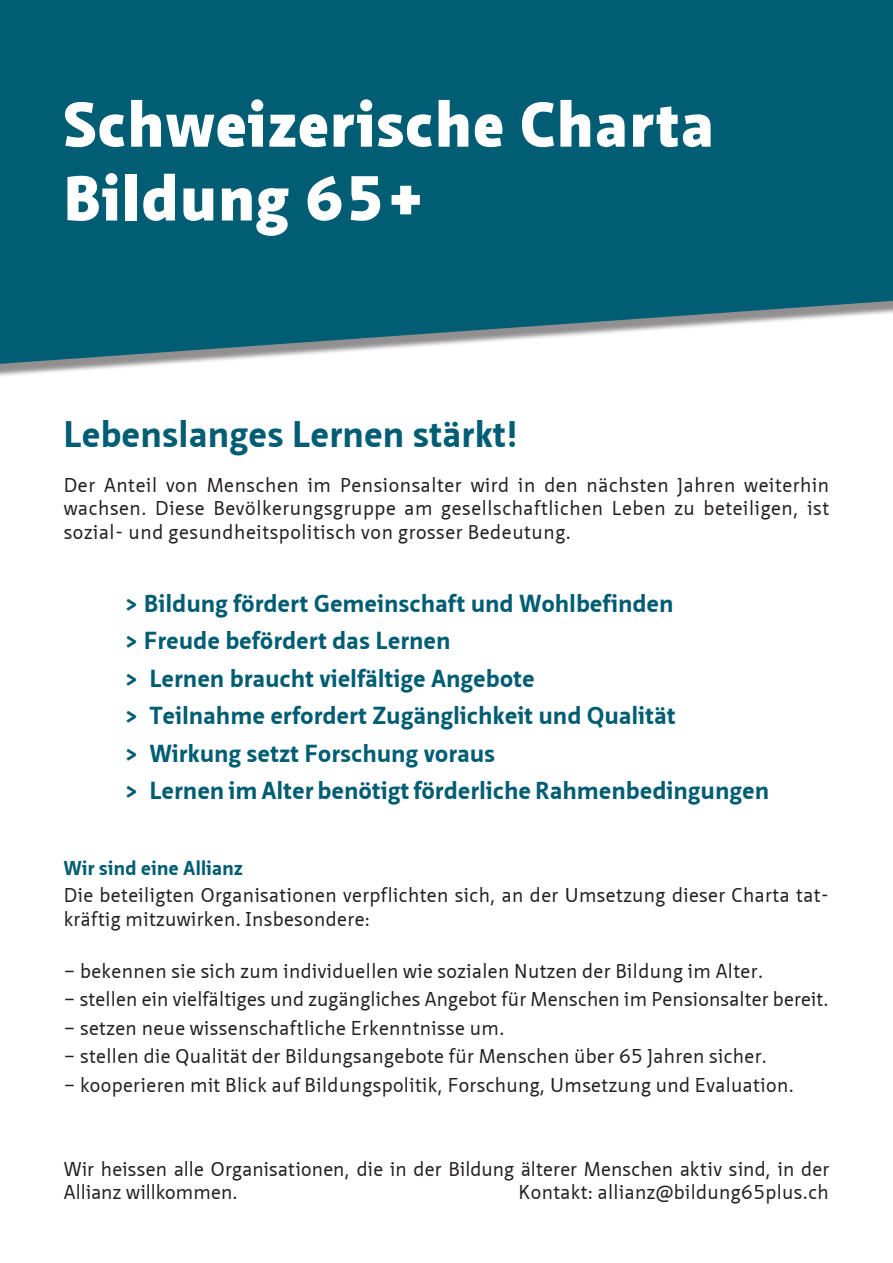
<style>
.page{position:relative;width:893px;height:1263px;background:#fff}
.page>*{position:absolute;margin:0;border:0;box-sizing:border-box;transform-origin:0 0}
.t1{font:900 61.5px/73.8px "Neue Sans Pro";letter-spacing:.03em;color:#fff}
.t2{font:700 36px "Neue Sans Pro";letter-spacing:.02em;color:#005d73}
.t3{font:700 24px/37.5px "Neue Sans Pro";letter-spacing:.02em;color:#005d73}
.t4{font:19.5px/23.4px "Neue Sans Pro";letter-spacing:.02em;color:#231f20}
.t5{font:700 19.5px "Neue Sans Pro";letter-spacing:.02em;color:#005d73}
</style>
<div class="page">
<div style="left:0;top:0;width:893px;height:380px;background:#231f20;opacity:.5"></div>
<svg style="left:0;top:0;width:893px;height:364px;background:#13687c"></svg>
<h1 class="t1" style="left:64px;top:94px;width:651px">Schweizerische Charta<br>Bildung 65+</h1>
<h2 class="t2" style="left:64px;top:420px;width:456px">Lebenslanges Lernen stärkt!</h2>
<p class="t4" style="left:64px;top:475px;width:767px;text-align:justify">Der Anteil von Menschen im Pensionsalter wird in den nächsten Jahren weiterhin wachsen. Diese Bevölkerungsgruppe am gesellschaftlichen Leben zu beteiligen, ist sozial- und gesundheitspolitisch von grosser Bedeutung.</p>
<p class="t3" style="left:124px;top:587px;width:646px">&gt; Bildung fördert Gemeinschaft und Wohlbefinden<br>&gt; Freude befördert das Lernen<br>&gt; Lernen braucht vielfältige Angebote<br>&gt; Teilnahme erfordert Zugänglichkeit und Qualität<br>&gt; Wirkung setzt Forschung voraus<br>&gt; Lernen im Alter benötigt förderliche Rahmenbedingungen</p>
<p class="t5" style="left:64px;top:860px;width:181px">Wir sind eine Allianz</p>
<p class="t4" style="left:64px;top:885px;width:767px">Die beteiligten Organisationen verpflichten sich, an der Umsetzung dieser Charta tat&shy;kräftig mitzuwirken. Insbesondere:</p>
<p class="t4" style="left:64px;top:961px;width:701px">– bekennen sie sich zum individuellen wie sozialen Nutzen der Bildung im Alter.</p>
<p class="t4" style="left:64px;top:989px;width:766px">– stellen ein vielfältiges und zugängliches Angebot für Menschen im Pensionsalter bereit.</p>
<p class="t4" style="left:64px;top:1018px;width:442px">– setzen neue wissenschaftliche Erkenntnisse um.</p>
<p class="t4" style="left:64px;top:1046px;width:705px">– stellen die Qualität der Bildungsangebote für Menschen über 65 Jahren sicher.</p>
<p class="t4" style="left:64px;top:1075px;width:732px">– kooperieren mit Blick auf Bildungspolitik, Forschung, Umsetzung und Evaluation.</p>
<p class="t4" style="left:64px;top:1159px;width:767px">Wir heissen alle Organisationen, die in der Bildung älterer Menschen aktiv sind, in der<br>Allianz willkommen.</p>
<p class="t4" style="left:519px;top:1182px;width:312px">Kontakt: allianz@bildung65plus.ch</p>
</div>
